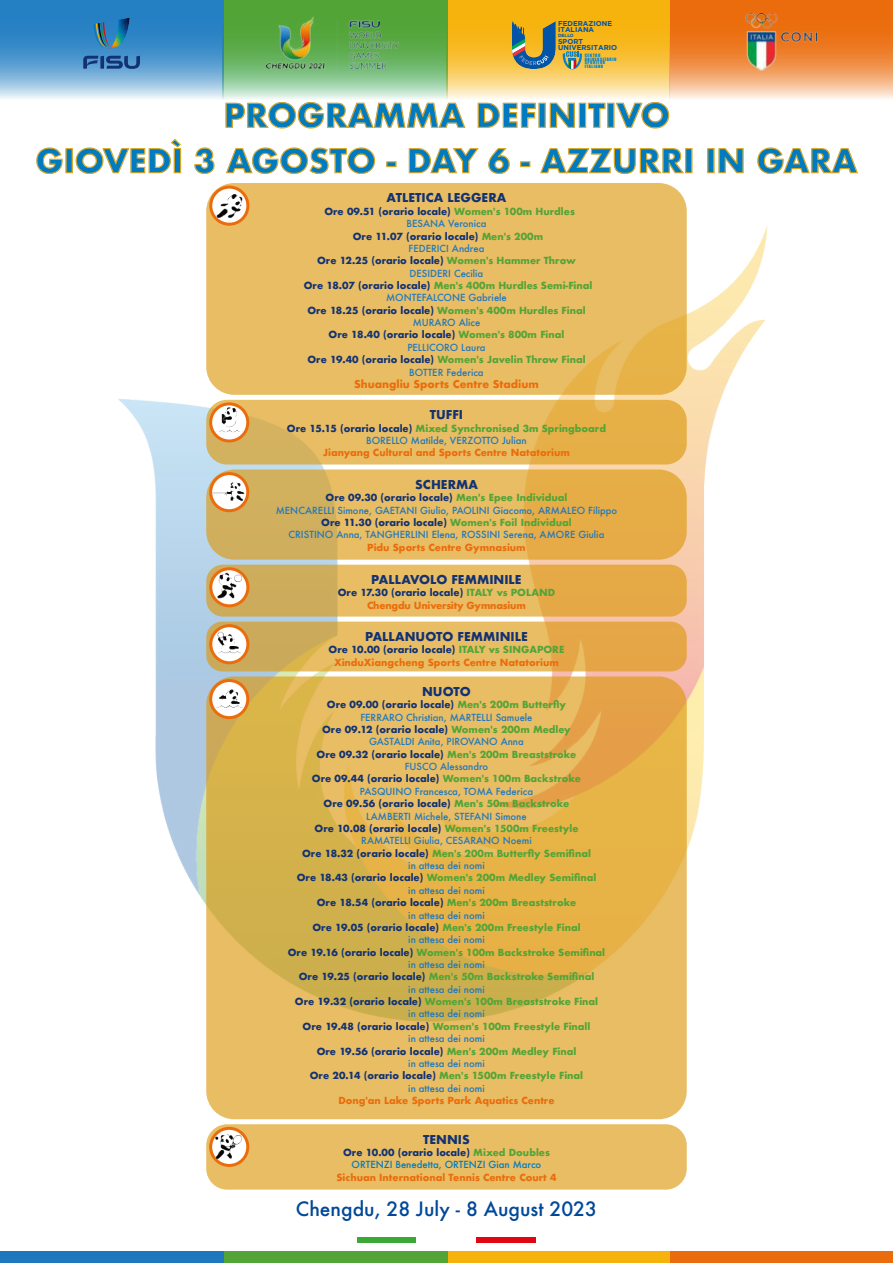
<style>
.page{position:relative;width:893px;height:1263px;background:#fff}
.page>*{position:absolute;margin:0;border:0;box-sizing:border-box;transform-origin:0 0}
.t1{font:700 31.95px "Futura";color:#007bc0}
.t2{font:500 19.2px "Futura";color:#014899}
.t3{font:700 11.85px "Futura";color:#123274}
.t4{font:700 10.5px "Futura";color:#eb6c0c}
.t5{font:700 9.45px/12.3px "Futura";color:#52a437;text-align:center}
.t6{font:700 9.45px/12.3px "Futura";color:#123274;text-align:center}
.t7{font:700 9.45px/12.3px "Futura";color:#eb6c0c;text-align:center}
.t8{font:500 9.45px/12.3px "Futura";color:#1f78be;text-align:center}
.t9{font:500 9.45px/12.3px "Futura";color:#007bc0;text-align:center}
.t10{font:700 9.45px/12.3px "Futura";letter-spacing:-.02em;color:#eb6c0c;text-align:center}
.t11{font:700 7.05px/6.4px "Gotham";color:#0154a6}
.t12{font:700 4.5px "Gotham";color:#0154a6}
.t13{font:4.2px/3.9px "Impact";letter-spacing:.125em;color:#0082d7}
.s1{color:#52a437}
.s2{font-weight:500;color:#1f78be}
.s3{color:#53a439}
.s4{color:#123274}
.s5{font-weight:700;color:#123274}
.s6{font-weight:700;color:#52a437}
.s7{font-weight:700;color:#53a439}
</style>
<div class="page">
<svg style="left:670px;top:0;width:223px;height:99px;background:#ef924b"></svg>
<svg style="left:447px;top:0;width:223px;height:99px;background:#f7c547"></svg>
<svg style="left:223px;top:0;width:224px;height:99px;background:#7abc71"></svg>
<svg style="left:0;top:0;width:223px;height:99px;background:#599ed0"></svg>
<img style="left:267px;top:17px;width:131px;height:51px">
<svg style="left:83px;top:56px;width:57px;height:13px"></svg>
<svg style="left:93px;top:18px;width:37px;height:32px"></svg>
<div style="left:670px;top:1252px;width:223px;height:11px;background:#eb6c0c"></div>
<div style="left:446px;top:1252px;width:224px;height:11px;background:#f7b30d"></div>
<div style="left:222px;top:1252px;width:225px;height:11px;background:#52a437"></div>
<div style="left:0;top:1252px;width:223px;height:11px;background:#1f78be"></div>
<img style="left:118px;top:225px;width:650px;height:680px">
<div style="left:357px;top:1237px;width:60px;height:6px;background:#3aa935"></div>
<div style="left:476px;top:1237px;width:60px;height:6px;background:#e20613"></div>
<img style="left:745px;top:14px;width:73px;height:56px">
<svg style="left:512px;top:21px;width:44px;height:48px;background:#7d886a"></svg>
<svg style="left:563px;top:51px;width:19px;height:18px"></svg>
<svg style="left:36px;top:147px;width:27px;height:27px"></svg>
<div style="left:66px;top:148px;width:7px;height:25px;border:1px solid #daa520"></div>
<svg style="left:75px;top:138px;width:107px;height:36px"></svg>
<svg style="left:194px;top:147px;width:21px;height:27px"></svg>
<svg style="left:226px;top:147px;width:150px;height:27px"></svg>
<div style="left:386px;top:161px;width:11px;height:6px;border:1px solid #daa520"></div>
<svg style="left:408px;top:148px;width:71px;height:26px"></svg>
<svg style="left:488px;top:148px;width:22px;height:26px"></svg>
<div style="left:520px;top:161px;width:10px;height:6px;border:1px solid #daa520"></div>
<svg style="left:540px;top:148px;width:144px;height:26px"></svg>
<div style="left:685px;top:148px;width:7px;height:25px;border:1px solid #daa520"></div>
<div style="left:707px;top:148px;width:8px;height:25px;border:1px solid #daa520"></div>
<svg style="left:718px;top:148px;width:26px;height:26px"></svg>
<svg style="left:757px;top:147px;width:101px;height:27px"></svg>
<svg style="left:225px;top:102px;width:241px;height:27px"></svg>
<svg style="left:477px;top:102px;width:59px;height:26px"></svg>
<div style="left:538px;top:103px;width:8px;height:25px;border:1px solid #daa520"></div>
<svg style="left:549px;top:102px;width:26px;height:26px"></svg>
<div style="left:579px;top:103px;width:7px;height:25px;border:1px solid #daa520"></div>
<svg style="left:587px;top:102px;width:19px;height:26px"></svg>
<div style="left:607px;top:103px;width:8px;height:25px;border:1px solid #daa520"></div>
<svg style="left:615px;top:102px;width:55px;height:27px"></svg>
<div style="left:206px;top:183px;width:481px;height:212px;background:#e8bd64;border-radius:28px"></div>
<div style="left:209px;top:186px;width:40px;height:40px;border:3px solid #eb6c0c;border-radius:50%"></div>
<img style="left:213px;top:189px;width:33px;height:34px">
<svg style="left:206px;top:400px;width:481px;height:64px;background:#e4b75a"></svg>
<svg style="left:211px;top:404px;width:37px;height:37px"></svg>
<div style="left:209px;top:402px;width:40px;height:40px;border:3px solid #eb6c0c;border-radius:50%"></div>
<img style="left:212px;top:403px;width:34px;height:34px">
<svg style="left:206px;top:469px;width:481px;height:91px;background:#e1b459"></svg>
<div style="left:209px;top:472px;width:40px;height:40px;border:3px solid #eb6c0c;border-radius:50%"></div>
<img style="left:212px;top:474px;width:34px;height:34px">
<svg style="left:206px;top:565px;width:481px;height:52px;background:#e0b259"></svg>
<div style="left:209px;top:567px;width:40px;height:40px;border:3px solid #eb6c0c;border-radius:50%"></div>
<img style="left:213px;top:569px;width:33px;height:34px">
<svg style="left:206px;top:622px;width:481px;height:49px;background:#e1b259"></svg>
<svg style="left:211px;top:626px;width:37px;height:37px"></svg>
<div style="left:209px;top:624px;width:40px;height:40px;border:3px solid #eb6c0c;border-radius:50%"></div>
<img style="left:212px;top:625px;width:34px;height:34px">
<svg style="left:206px;top:676px;width:481px;height:443px;background:#e1b657"></svg>
<div style="left:209px;top:679px;width:40px;height:40px;border:3px solid #eb6c0c;border-radius:50%"></div>
<img style="left:212px;top:681px;width:34px;height:34px">
<div style="left:206px;top:1124px;width:481px;height:65px;background:#e8bd64;border-radius:21px"></div>
<div style="left:209px;top:1127px;width:40px;height:40px;border:3px solid #eb6c0c;border-radius:50%"></div>
<img style="left:212px;top:1130px;width:34px;height:33px">
<p class="t11" style="left:558px;top:21px;width:56px">FEDERAZIONE<br>ITALIANA</p>
<p class="t12" style="left:558px;top:34px;width:17px">DELLO</p>
<p class="t11" style="left:558px;top:38px;width:61px">SPORT<br>UNIVERSITARIO</p>
<p class="t13" style="left:585px;top:53px;width:33px">CENTRO<br>UNIVERSITARIO<br>SPORTIVO<br>ITALIANO</p>
<h1 class="t1" style="left:224px;top:94px;width:448px">PROGRAMMA DEFINITIVO</h1>
<h1 class="t1" style="left:35px;top:139px;width:823px">GIOVEDÌ 3 AGOSTO - DAY 6 - AZZURRI IN GARA</h1>
<p class="t3" style="left:387px;top:190px;width:121px">ATLETICA LEGGERA</p>
<p class="t6" style="left:304px;top:205px;width:290px">Ore 09.51 (orario locale) <span class="s1">Women's 100m Hurdles<br></span><span class="s2">BESANA Veronica<br></span>Ore 11.07 (orario locale) <span class="s1">Men's 200m<br></span><span class="s2">FEDERICI Andrea<br></span>Ore 12.25 (orario locale) <span class="s3">Women's Hammer Throw<br></span><span class="s2">DESIDERI Cecilia<br></span>Ore 18.07 (orario locale) <span class="s1">Men's 400m Hurdles Semi-Final<br></span><span class="s2">MONTEFALCONE Gabriele<br></span>Ore 18.25 (orario locale) <span class="s3">Women's 400m Hurdles Final<br></span><span class="s2">MURARO Alice<br></span>Ore 18.40 (orario locale) <span class="s3">Women's 800m Final<br></span><span class="s2">PELLICORO Laura<br></span>Ore 19.40 (orario locale) <span class="s3">Women's Javelin Throw Final<br></span><span class="s2">BOTTER Federica</span></p>
<p class="t4" style="left:354px;top:377px;width:186px">Shuangliu Sports Centre Stadium</p>
<p class="t3" style="left:430px;top:407px;width:35px">TUFFI</p>
<p class="t5" style="left:287px;top:422px;width:321px"><span class="s4">Ore 15.15 (orario locale)</span> Mixed Synchronised 3m Springboard<br><span class="s2">BORELLO Matilde, VERZOTTO Julian</span></p>
<p class="t7" style="left:323px;top:446px;width:248px">Jianyang Cultural and Sports Centre Natatorium</p>
<p class="t3" style="left:415px;top:477px;width:64px">SCHERMA</p>
<p class="t8" style="left:276px;top:492px;width:343px"><span class="s5">Ore 09.30 (orario locale)</span> <span class="s6">Men's Epee Individual<br></span>MENCARELLI Simone, GAETANI Giulio, PAOLINI Giacomo, ARMALEO Filippo <span class="s5">Ore 11.30 (orario locale)</span> <span class="s7">Women's Foil Individual<br></span>CRISTINO Anna, TANGHERLINI Elena, ROSSINI Serena, AMORE Giulia</p>
<p class="t7" style="left:367px;top:541px;width:160px">Pidu Sports Centre Gymnasium</p>
<p class="t3" style="left:371px;top:572px;width:152px">PALLAVOLO FEMMINILE</p>
<p class="t10" style="left:338px;top:586px;width:219px"><span class="s4">Ore 17.30 (orario locale)</span> <span class="s3">ITALY vs POLAND<br></span>Chengdu University Gymnasium</p>
<p class="t3" style="left:365px;top:629px;width:164px">PALLANUOTO FEMMINILE</p>
<p class="t7" style="left:329px;top:643px;width:237px"><span class="s4">Ore 10.00 (orario locale)</span> <span class="s3">ITALY vs SINGAPORE<br></span>XinduXiangcheng Sports Centre Natatorium</p>
<p class="t3" style="left:422px;top:683px;width:50px">NUOTO</p>
<p class="t5" style="left:288px;top:698px;width:319px"><span class="s4">Ore 09.00 (orario locale)</span> Men's 200m Butterfly<br><span class="s2">FERRARO Christian, MARTELLI Samuele<br></span><span class="s4">Ore 09.12 (orario locale)</span> Women's 200m Medley<br><span class="s2">GASTALDI Anita, PIROVANO Anna<br></span><span class="s4">Ore 09.32 (orario locale)</span> Men's 200m Breaststroke<br><span class="s2">FUSCO Alessandro<br></span><span class="s4">Ore 09.44 (orario locale)</span> Women's 100m Backstroke <span class="s2">PASQUINO Francesca, TOMA Federica<br></span><span class="s4">Ore 09.56 (orario locale)</span> Men's 50m Backstroke<br><span class="s2">LAMBERTI Michele, STEFANI Simone<br></span><span class="s4">Ore 10.08 (orario locale)</span> Women's 1500m Freestyle<br><span class="s2">RAMATELLI Giulia, CESARANO Noemi<br></span><span class="s4">Ore 18.32 (orario locale)</span> Men's 200m Butterfly Semifinal<br><span class="s2">in attesa dei nomi<br></span><span class="s4">Ore 18.43 (orario locale)</span> Women's 200m Medley Semifinal<br><span class="s2">in attesa dei nomi<br></span><span class="s4">Ore 18.54 (orario locale)</span> Men's 200m Breaststroke<br><span class="s2">in attesa dei nomi<br></span><span class="s4">Ore 19.05 (orario locale)</span> Men's 200m Freestyle Final<br><span class="s2">in attesa dei nomi<br></span><span class="s4">Ore 19.16 (orario locale)</span> Women's 100m Backstroke Semifinal <span class="s2">in attesa dei nomi<br></span><span class="s4">Ore 19.25 (orario locale)</span> Men's 50m Backstroke Semifinal<br><span class="s2">in attesa dei nomi<br></span><span class="s4">Ore 19.32 (orario locale)</span> Women's 100m Breaststroke Final<br><span class="s2">in attesa dei nomi<br></span><span class="s4">Ore 19.48 (orario locale)</span> Women's 100m Freestyle Finall<br><span class="s2">in attesa dei nomi<br></span><span class="s4">Ore 19.56 (orario locale)</span> Men's 200m Medley Final<br><span class="s2">in attesa dei nomi<br></span><span class="s4">Ore 20.14 (orario locale)</span> Men's 1500m Freestyle Final<br><span class="s2">in attesa dei nomi</span></p>
<p class="t7" style="left:338px;top:1094px;width:218px">Dong'an Lake Sports Park Aquatics Centre</p>
<p class="t3" style="left:423px;top:1131px;width:48px">TENNIS</p>
<p class="t9" style="left:343px;top:1147px;width:208px"><span class="s5">Ore 10.00 (orario locale)</span> <span class="s6">Mixed Doubles<br></span>ORTENZI Benedetta, ORTENZI Gian Marco</p>
<p class="t7" style="left:336px;top:1171px;width:222px">Sichuan International Tennis Centre Court 4</p>
<h2 class="t2" style="left:296px;top:1200px;width:303px">Chengdu, 28 July - 8 August 2023</h2>
</div>
